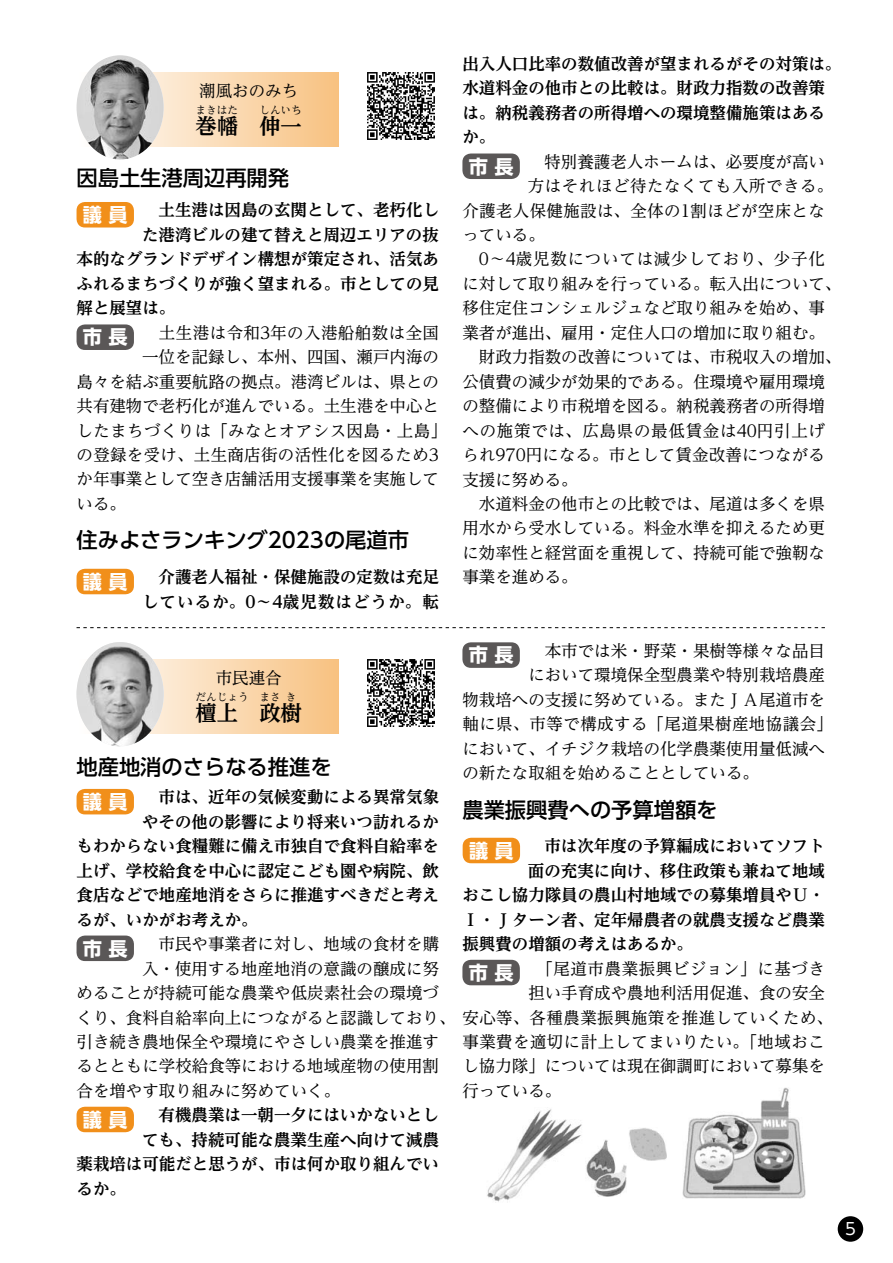
<style>
.page{position:relative;width:893px;height:1263px;background:#fff}
.page>*{position:absolute;margin:0;border:0;box-sizing:border-box;transform-origin:0 0}
.t1{font:500 21.3px "UD Shin Go Pr 6 N";color:#000}
.t2{font:700 21.3px "UD Reimin Pr 6 N";color:#000}
.t3{font:700 19.2px "UD Shin Go Pr 6 N";color:#fff}
.t4{font:16.5px/24.5px "UD Reimin Pr 6 N";color:#000;text-align:justify}
.t5{font:700 16.5px/24.5px "UD Reimin Pr 6 N";color:#000}
.t6{font:16.5px "UD Reimin Pr 6 N";letter-spacing:.025em;color:#000}
.t7{font:16.5px "UD Reimin Pr 6 N";letter-spacing:.02em;color:#000}
.t8{font:16.5px "UD Reimin Pr 6 N";letter-spacing:.045em;color:#000}
.t9{font:16.5px "UD Reimin Pr 6 N";letter-spacing:.035em;color:#000}
.t10{font:16.5px "UD Reimin Pr 6 N";letter-spacing:.03em;color:#000}
.t11{font:16.5px "UD Shin Go Pr 6 N";color:#fff}
.t12{font:700 10.65px "UD Reimin Pr 6 N";color:#000}
</style>
<div class="page">
<div style="left:838px;top:1216px;width:25px;height:26px;background:#000;border-radius:50%"></div>
<svg style="left:77px;top:627px;width:748px;height:1px"></svg>
<img style="left:367px;top:659px;width:68px;height:68px">
<img style="left:367px;top:72px;width:68px;height:68px">
<svg style="left:164px;top:659px;width:174px;height:74px;background:#fad6ab"></svg>
<div style="left:77px;top:789px;width:57px;height:25px;background:#f18f1a;border-radius:9px"></div>
<div style="left:463px;top:838px;width:57px;height:25px;background:#f18f1a;border-radius:9px"></div>
<div style="left:77px;top:202px;width:57px;height:25px;background:#f18f1a;border-radius:9px"></div>
<div style="left:77px;top:569px;width:57px;height:25px;background:#f18f1a;border-radius:9px"></div>
<div style="left:77px;top:1107px;width:57px;height:25px;background:#f18f1a;border-radius:9px"></div>
<div style="left:77px;top:935px;width:57px;height:26px;background:#5a5757;border-radius:9px"></div>
<div style="left:462px;top:960px;width:58px;height:25px;background:#5a5757;border-radius:9px"></div>
<div style="left:462px;top:642px;width:58px;height:26px;background:#5a5757;border-radius:9px"></div>
<div style="left:77px;top:324px;width:57px;height:26px;background:#5a5757;border-radius:9px"></div>
<div style="left:462px;top:153px;width:58px;height:26px;background:#5a5757;border-radius:9px"></div>
<svg style="left:164px;top:72px;width:174px;height:75px;background:#fad6ab"></svg>
<img style="left:77px;top:55px;width:87px;height:104px">
<img style="left:77px;top:642px;width:87px;height:104px">
<img style="left:487px;top:1109px;width:95px;height:93px">
<img style="left:586px;top:1140px;width:41px;height:56px">
<img style="left:629px;top:1128px;width:38px;height:33px">
<img style="left:683px;top:1087px;width:122px;height:111px">
<p class="t4" style="left:199px;top:78px;width:100px">潮風おのみち</p>
<p class="t2" style="left:196px;top:108px;width:108px">巻幡 伸一</p>
<p class="t12" style="left:196px;top:101px;width:44px">まきはた</p>
<p class="t12" style="left:259px;top:101px;width:44px">しんいち</p>
<p class="t1" style="left:77px;top:161px;width:214px">因島土生港周辺再開発</p>
<p class="t5" style="left:142px;top:198px;width:299px">　土生港は因島の玄関として、老朽化し</p>
<p class="t5" style="left:142px;top:222px;width:298px">た港湾ビルの建て替えと周辺エリアの抜</p>
<p class="t5" style="left:77px;top:247px;width:364px">本的なグランドデザイン構想が策定され、活気あ</p>
<p class="t5" style="left:77px;top:271px;width:364px">ふれるまちづくりが強く望まれる。市としての見</p>
<p class="t5" style="left:77px;top:296px;width:100px">解と展望は。</p>
<p class="t10" style="left:142px;top:319px;width:299px">　土生港は令和3年の入港船舶数は全国</p>
<p class="t4" style="left:142px;top:344px;width:299px">一位を記録し、本州、四国、瀬戸内海の</p>
<p class="t4" style="left:77px;top:369px;width:364px">島々を結ぶ重要航路の拠点。港湾ビルは、県との</p>
<p class="t4" style="left:77px;top:393px;width:364px">共有建物で老朽化が進んでいる。土生港を中心と</p>
<p class="t6" style="left:77px;top:417px;width:372px">したまちづくりは「みなとオアシス因島・上島」</p>
<p class="t7" style="left:77px;top:441px;width:364px">の登録を受け、土生商店街の活性化を図るため3</p>
<p class="t4" style="left:77px;top:466px;width:364px">か年事業として空き店舗活用支援事業を実施して</p>
<p class="t4" style="left:77px;top:491px;width:51px">いる。</p>
<p class="t3" style="left:83px;top:199px;width:46px">議 員</p>
<p class="t3" style="left:83px;top:321px;width:46px">市 長</p>
<p class="t1" style="left:77px;top:523px;width:334px">住みよさランキング2023の尾道市</p>
<p class="t3" style="left:83px;top:566px;width:46px">議 員</p>
<p class="t5" style="left:142px;top:565px;width:299px">　介護老人福祉・保健施設の定数は充足しているか。0～4歳児数はどうか。転</p>
<p class="t4" style="left:216px;top:665px;width:67px">市民連合</p>
<p class="t2" style="left:196px;top:695px;width:44px">檀上</p>
<p class="t12" style="left:196px;top:688px;width:55px">だんじょう</p>
<p class="t12" style="left:259px;top:688px;width:23px">まさ</p>
<p class="t12" style="left:286px;top:688px;width:12px">き</p>
<p class="t2" style="left:259px;top:695px;width:44px">政樹</p>
<p class="t1" style="left:77px;top:750px;width:257px">地産地消のさらなる推進を</p>
<p class="t5" style="left:462px;top:51px;width:380px">出入人口比率の数値改善が望まれるがその対策は。</p>
<p class="t5" style="left:462px;top:76px;width:364px">水道料金の他市との比較は。財政力指数の改善策</p>
<p class="t5" style="left:462px;top:100px;width:364px">は。納税義務者の所得増への環境整備施策はある</p>
<p class="t5" style="left:462px;top:124px;width:34px">か。</p>
<p class="t4" style="left:528px;top:149px;width:299px">　特別養護老人ホームは、必要度が高い</p>
<p class="t9" style="left:528px;top:172px;width:307px">方はそれほど待たなくても入所できる。</p>
<p class="t7" style="left:462px;top:197px;width:364px">介護老人保健施設は、全体の1割ほどが空床とな</p>
<p class="t4" style="left:462px;top:222px;width:84px">っている。</p>
<p class="t8" style="left:462px;top:246px;width:364px">　0～4歳児数については減少しており、少子化</p>
<p class="t4" style="left:462px;top:271px;width:380px">に対して取り組みを行っている。転入出について、</p>
<p class="t4" style="left:462px;top:295px;width:364px">移住定住コンシェルジュなど取り組みを始め、事</p>
<p class="t4" style="left:462px;top:320px;width:364px">業者が進出、雇用・定住人口の増加に取り組む。</p>
<p class="t4" style="left:462px;top:344px;width:380px">　財政力指数の改善については、市税収入の増加、</p>
<p class="t4" style="left:462px;top:369px;width:364px">公債費の減少が効果的である。住環境や雇用環境</p>
<p class="t4" style="left:462px;top:393px;width:364px">の整備により市税増を図る。納税義務者の所得増</p>
<p class="t8" style="left:462px;top:417px;width:364px">への施策では、広島県の最低賃金は40円引上げ</p>
<p class="t4" style="left:462px;top:442px;width:364px">られ970円になる。市として賃金改善につながる</p>
<p class="t4" style="left:462px;top:467px;width:117px">支援に努める。</p>
<p class="t4" style="left:462px;top:491px;width:364px">　水道料金の他市との比較では、尾道は多くを県</p>
<p class="t4" style="left:462px;top:515px;width:364px">用水から受水している。料金水準を抑えるため更</p>
<p class="t4" style="left:462px;top:540px;width:364px">に効率性と経営面を重視して、持続可能で強靭な</p>
<p class="t4" style="left:462px;top:564px;width:117px">事業を進める。</p>
<p class="t3" style="left:469px;top:151px;width:46px">市 長</p>
<p class="t4" style="left:528px;top:638px;width:298px">　本市では米・野菜・果樹等様々な品目</p>
<p class="t4" style="left:528px;top:662px;width:298px">において環境保全型農業や特別栽培農産</p>
<p class="t4" style="left:462px;top:687px;width:364px">物栽培への支援に努めている。またＪＡ尾道市を</p>
<p class="t6" style="left:462px;top:710px;width:372px">軸に県、市等で構成する「尾道果樹産地協議会」</p>
<p class="t4" style="left:462px;top:736px;width:364px">において、イチジク栽培の化学農薬使用量低減へ</p>
<p class="t4" style="left:462px;top:760px;width:298px">の新たな取組を始めることとしている。</p>
<p class="t3" style="left:469px;top:639px;width:46px">市 長</p>
<p class="t5" style="left:142px;top:785px;width:299px">　市は、近年の気候変動による異常気象</p>
<p class="t5" style="left:142px;top:809px;width:298px">やその他の影響により将来いつ訪れるか</p>
<p class="t5" style="left:77px;top:834px;width:364px">もわからない食糧難に備え市独自で食料自給率を</p>
<p class="t5" style="left:77px;top:858px;width:364px">上げ、学校給食を中心に認定こども園や病院、飲</p>
<p class="t5" style="left:77px;top:882px;width:364px">食店などで地産地消をさらに推進すべきだと考え</p>
<p class="t5" style="left:77px;top:907px;width:183px">るが、いかがお考えか。</p>
<p class="t4" style="left:142px;top:931px;width:299px">　市民や事業者に対し、地域の食材を購</p>
<p class="t4" style="left:142px;top:956px;width:299px">入・使用する地産地消の意識の醸成に努</p>
<p class="t4" style="left:77px;top:980px;width:364px">めることが持続可能な農業や低炭素社会の環境づ</p>
<p class="t4" style="left:77px;top:1004px;width:758px">くり、食料自給率向上につながると認識しており、安心等、各種農業振興施策を推進していくため、</p>
<p class="t4" style="left:77px;top:1029px;width:364px">引き続き農地保全や環境にやさしい農業を推進す</p>
<p class="t4" style="left:77px;top:1053px;width:364px">るとともに学校給食等における地域産物の使用割</p>
<p class="t4" style="left:77px;top:1078px;width:265px">合を増やす取り組みに努めていく。</p>
<p class="t5" style="left:142px;top:1102px;width:298px">　有機農業は一朝一夕にはいかないとし</p>
<p class="t5" style="left:142px;top:1127px;width:299px">ても、持続可能な農業生産へ向けて減農</p>
<p class="t5" style="left:77px;top:1151px;width:364px">薬栽培は可能だと思うが、市は何か取り組んでい</p>
<p class="t5" style="left:77px;top:1176px;width:51px">るか。</p>
<p class="t3" style="left:83px;top:786px;width:46px">議 員</p>
<p class="t1" style="left:462px;top:792px;width:257px">農業振興費への予算増額を</p>
<p class="t5" style="left:528px;top:834px;width:298px">　市は次年度の予算編成においてソフト</p>
<p class="t5" style="left:528px;top:858px;width:299px">面の充実に向け、移住政策も兼ねて地域</p>
<p class="t5" style="left:462px;top:882px;width:364px">おこし協力隊員の農山村地域での募集増員やＵ・</p>
<p class="t5" style="left:462px;top:907px;width:364px">Ｉ・Ｊターン者、定年帰農者の就農支援など農業</p>
<p class="t5" style="left:462px;top:931px;width:232px">振興費の増額の考えはあるか。</p>
<p class="t9" style="left:528px;top:955px;width:298px">　「尾道市農業振興ビジョン」に基づき</p>
<p class="t4" style="left:528px;top:980px;width:298px">担い手育成や農地利活用促進、食の安全</p>
<p class="t4" style="left:462px;top:1029px;width:364px">事業費を適切に計上してまいりたい。「地域おこし協力隊」については現在御調町において募集を行っている。</p>
<p class="t3" style="left:469px;top:835px;width:46px">議 員</p>
<p class="t3" style="left:83px;top:932px;width:46px">市 長</p>
<p class="t3" style="left:469px;top:957px;width:46px">市 長</p>
<p class="t3" style="left:83px;top:1104px;width:46px">議 員</p>
<p class="t11" style="left:845px;top:1215px;width:12px">5</p>
</div>
